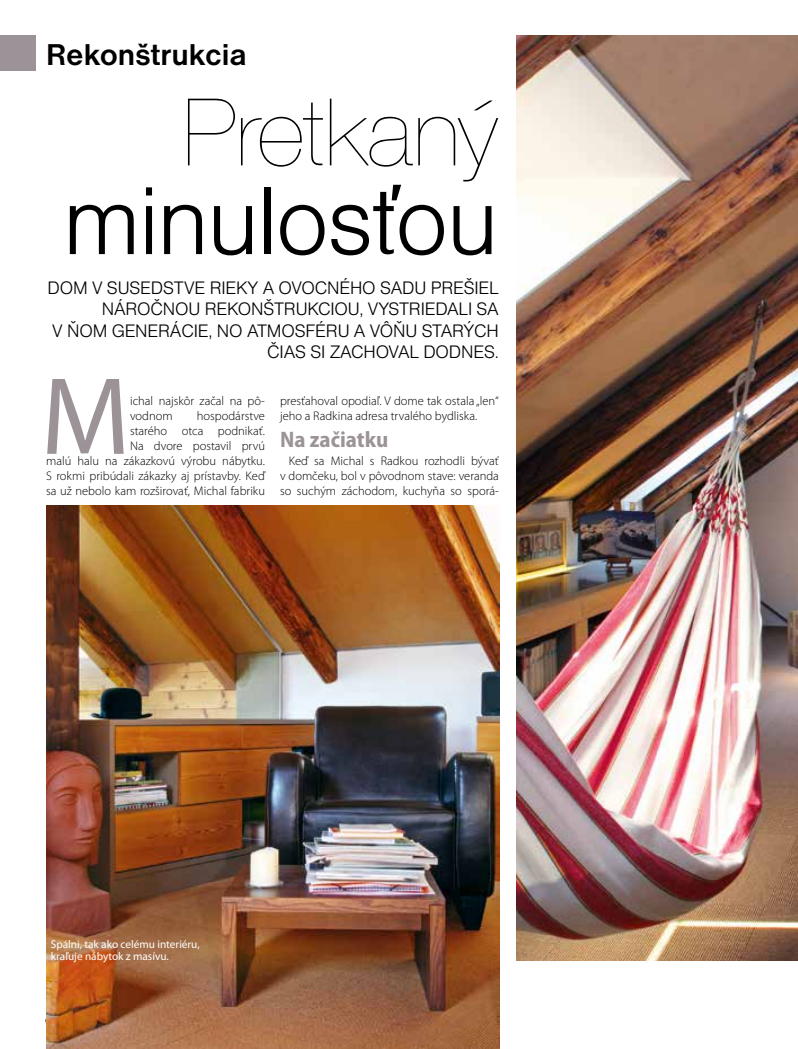
<style>
.page{position:relative;width:798px;height:1049px;background:#fff}
.page>*{position:absolute;margin:0;border:0;box-sizing:border-box;transform-origin:0 0}
.t1{font:111px "Myriad Pro";color:#9b9397}
.t2{font:300 100px "Nimbus San DCE";letter-spacing:-.025em;color:#000}
.t3{font:100px "Nimbus San DCE Ult Lig";letter-spacing:-.045em;color:#000}
.t4{font:700 31.25px "Nimbus San DCE";color:#000}
.t5{font:700 semi-condensed 22.5px "Myriad Pro";color:#9b9397}
.t6{font:300 18.75px/21.2px "Nimbus San DCE";letter-spacing:-.01em;color:#000;text-align:right}
.t7{font:300 12.5px/15px "Myriad Pro";color:#000}
.t8{font:11.25px/12.5px "Myriad Pro";color:#fff}
</style>
<div class="page">
<div style="left:0;top:35px;width:35px;height:36px;background:#9b9397"></div>
<img style="left:516px;top:35px;width:281px;height:925px">
<img style="left:47px;top:505px;width:452px;height:544px">
<h3 class="t4" style="left:46px;top:37px;width:202px">Rekonštrukcia</h3>
<h2 class="t3" style="left:179px;top:79px;width:321px">Pretkaný</h2>
<h2 class="t2" style="left:62px;top:166px;width:437px">minulosťou</h2>
<h3 class="t6" style="left:47px;top:277px;width:452px">DOM V SUSEDSTVE RIEKY A OVOCNÉHO SADU PREŠIEL NÁROČNOU REKONŠTRUKCIOU, VYSTRIEDALI SA<br>V ŇOM GENERÁCIE, NO ATMOSFÉRU A VÔŇU STARÝCH ČIAS SI ZACHOVAL DODNES.</h3>
<h1 class="t1" style="left:41px;top:356px;width:91px">M</h1>
<p class="t7" style="left:280px;top:394px;width:220px">presťahoval opodiaľ. V dome tak ostala „len“ jeho a Radkina adresa trvalého bydliska.</p>
<h3 class="t5" style="left:280px;top:427px;width:110px">Na začiatku</h3>
<p class="t7" style="left:280px;top:454px;width:220px;text-align:justify;text-indent:9px">Keď sa Michal s Radkou rozhodli bývať v domčeku, bol v pôvodnom stave: veranda so suchým záchodom, kuchyňa so sporá-</p>
<p class="t7" style="left:130px;top:394px;width:136px">ichal najskôr začal na pô&shy;vodnom</p>
<p class="t7" style="left:46px;top:409px;width:220px;text-align:right">hospodárstve<br>starého otca podnikať.<br>Na dvore postavil prvú<br>malú halu na zákazkovú výrobu nábytku.<br>S rokmi pribúdali zákazky aj prístavby. Keď sa už nebolo kam rozširovať, Michal fabriku</p>
<p class="t8" style="left:51px;top:938px;width:150px">Spálni, tak ako celému interiéru, kraľuje nábytok z masívu.</p>
</div>
